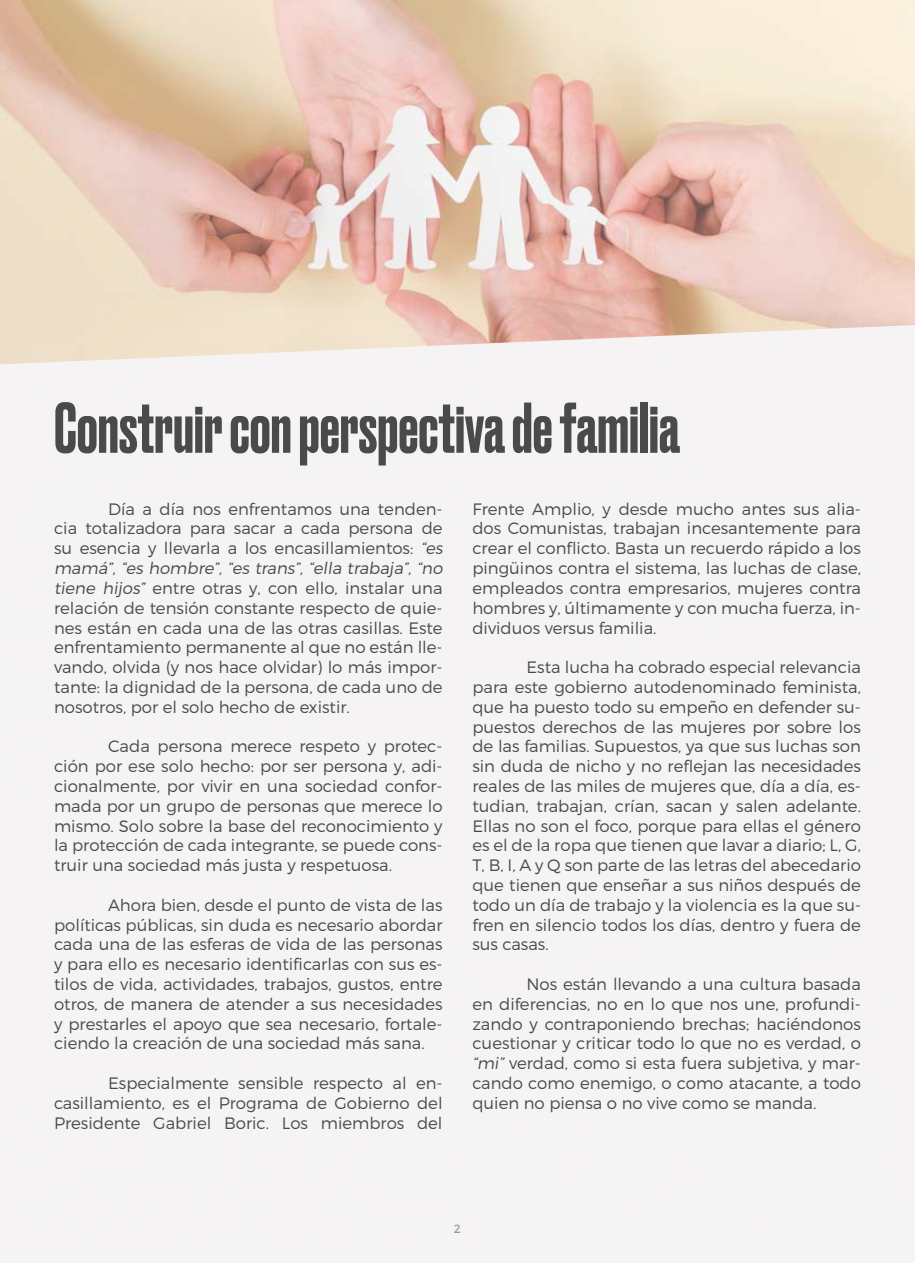
<style>
.page{position:relative;width:915px;height:1263px;background:#fff}
.page>*{position:absolute;margin:0;border:0;box-sizing:border-box;transform-origin:0 0}
.t1{font:500 67.5px "Druk";color:#4a4a49}
.t2{font:16.5px/19.8px "Trueno Lt";color:#4a4a49;text-align:justify}
.t3{font:16.5px "Trueno Lt It";color:#4a4a49}
.t4{font:12px "Trueno Rg";color:#9d9d9c}
.s1{font-family:"Trueno Lt It"}
</style>
<div class="page">
<img style="left:0;top:0;width:914px;height:364px">
<h1 class="t1" style="left:54px;top:382px;width:627px">Construir con perspectiva de familia</h1>
<p class="t2" style="left:472px;top:499px;width:390px">Frente Amplio, y desde mucho antes sus alia&shy;dos Comunistas, trabajan incesantemente para crear el conflicto. Basta un recuerdo rápido a los pingüinos contra el sistema, las luchas de clase, empleados contra empresarios, mujeres contra hombres y, últimamente y con mucha fuerza, in&shy;dividuos versus familia.</p>
<p class="t2" style="left:472px;top:657px;width:390px;text-indent:54px">Esta lucha ha cobrado especial relevancia para este gobierno autodenominado feminista, que ha puesto todo su empeño en defender su&shy;puestos derechos de las mujeres por sobre los de las familias. Supuestos, ya que sus luchas son sin duda de nicho y no reflejan las necesidades reales de las miles de mujeres que, día a día, es&shy;tudian, trabajan, crían, sacan y salen adelante.<br>Ellas no son el foco, porque para ellas el género es el de la ropa que tienen que lavar a diario; L, G, T, B, I, A y Q son parte de las letras del abecedario que tienen que enseñar a sus niños después de todo un día de trabajo y la violencia es la que su&shy;fren en silencio todos los días, dentro y fuera de sus casas.</p>
<p class="t2" style="left:472px;top:974px;width:390px;text-indent:54px">Nos están llevando a una cultura basada en diferencias, no en lo que nos une, profundi&shy;zando y contraponiendo brechas; haciéndonos cuestionar y criticar todo lo que no es verdad, o <span class="s1">“mi”</span> verdad, como si esta fuera subjetiva, y mar&shy;cando como enemigo, o como atacante, a todo quien no piensa o no vive como se manda.</p>
<p class="t2" style="left:54px;top:499px;width:390px;text-indent:54px">Día a día nos enfrentamos una tenden&shy;cia totalizadora para sacar a cada persona de su esencia y llevarla a los encasillamientos: <span class="s1">“es</span></p>
<p class="t3" style="left:54px;top:558px;width:390px">mamá”, “es hombre”, “es trans”, “ella trabaja”, “no</p>
<p class="t2" style="left:54px;top:578px;width:390px"><span class="s1">tiene hijos”</span> entre otras y, con ello, instalar una relación de tensión constante respecto de quie&shy;nes están en cada una de las otras casillas. Este enfrentamiento permanente al que no están lle&shy;vando, olvida (y nos hace olvidar) lo más impor&shy;tante: la dignidad de la persona, de cada uno de nosotros, por el solo hecho de existir.</p>
<p class="t2" style="left:54px;top:736px;width:390px;text-indent:54px">Cada persona merece respeto y protec&shy;ción por ese solo hecho: por ser persona y, adi&shy;cionalmente, por vivir en una sociedad confor&shy;mada por un grupo de personas que merece lo mismo. Solo sobre la base del reconocimiento y la protección de cada integrante, se puede cons&shy;truir una sociedad más justa y respetuosa.</p>
<p class="t2" style="left:54px;top:895px;width:390px;text-indent:54px">Ahora bien, desde el punto de vista de las políticas públicas, sin duda es necesario abordar cada una de las esferas de vida de las personas y para ello es necesario identificarlas con sus es&shy;tilos de vida, actividades, trabajos, gustos, entre otros, de manera de atender a sus necesidades y prestarles el apoyo que sea necesario, fortale&shy;ciendo la creación de una sociedad más sana.</p>
<p class="t2" style="left:54px;top:1073px;width:390px;text-indent:54px">Especialmente sensible respecto al en&shy;casillamiento, es el Programa de Gobierno del Presidente Gabriel Boric. Los miembros del</p>
<p class="t4" style="left:454px;top:1222px;width:9px">2</p>
</div>
